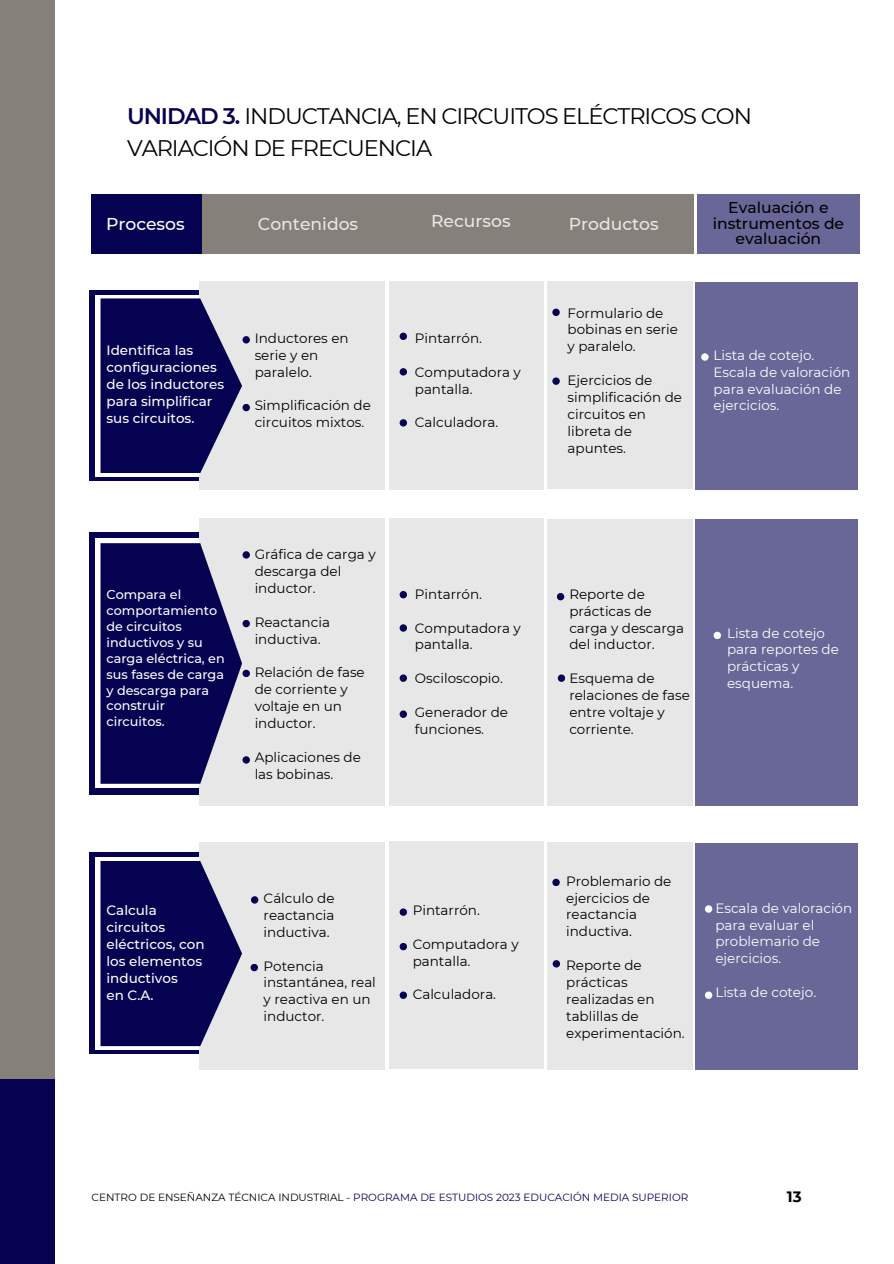
<style>
.page{position:relative;width:894px;height:1264px;background:#fff}
.page>*{position:absolute;margin:0;border:0;box-sizing:border-box;transform-origin:0 0}
.t1{font:22.5px/31.5px "Montserrat";letter-spacing:-.05em;color:#000}
.t2{font:500 17.1px "Montserrat";color:#e8e7e7}
.t3{font:500 17.1px "Montserrat";color:#fff}
.t4{font:500 15.6px/15.8px "Montserrat";color:#000;text-align:center}
.t5{font:700 15px "Montserrat";color:#000}
.t6{font:13.5px/16.8px "Montserrat";color:#000}
.t7{font:13.5px/16.8px "Montserrat";color:#fff}
.t8{font:500 13.5px/16.8px "Montserrat";color:#fff}
.t9{font:500 12.75px/15.9px "Montserrat";color:#fff}
.t10{font:10.5px "Montserrat";color:#060252}
.s1{font-weight:600;color:#060252}
.s2{color:#000}
</style>
<div class="page">
<div style="left:89px;top:290px;width:111px;height:190px;background:#060252"></div>
<div style="left:89px;top:852px;width:111px;height:202px;background:#060252"></div>
<div style="left:89px;top:532px;width:111px;height:262px;background:#060252"></div>
<div style="left:95px;top:295px;width:583px;height:181px;background:#fff"></div>
<div style="left:95px;top:857px;width:583px;height:192px;background:#fff"></div>
<div style="left:95px;top:538px;width:583px;height:250px;background:#fff"></div>
<div style="left:200px;top:281px;width:185px;height:208px;background:#e8e7e7"></div>
<div style="left:200px;top:842px;width:185px;height:227px;background:#e8e7e7"></div>
<div style="left:200px;top:519px;width:185px;height:287px;background:#e8e7e7"></div>
<div style="left:389px;top:281px;width:154px;height:208px;background:#e8e7e7"></div>
<div style="left:389px;top:842px;width:154px;height:227px;background:#e8e7e7"></div>
<div style="left:389px;top:519px;width:154px;height:287px;background:#e8e7e7"></div>
<div style="left:547px;top:281px;width:145px;height:208px;background:#e8e7e7"></div>
<div style="left:547px;top:842px;width:145px;height:227px;background:#e8e7e7"></div>
<div style="left:547px;top:519px;width:145px;height:287px;background:#e8e7e7"></div>
<svg style="left:100px;top:298px;width:142px;height:175px;background:#282568"></svg>
<svg style="left:100px;top:861px;width:142px;height:185px;background:#282468"></svg>
<svg style="left:100px;top:543px;width:142px;height:240px;background:#282468"></svg>
<div style="left:695px;top:282px;width:162px;height:207px;background:#696797"></div>
<div style="left:695px;top:842px;width:162px;height:227px;background:#696797"></div>
<div style="left:695px;top:520px;width:162px;height:286px;background:#696797"></div>
<div style="left:701px;top:353px;width:7px;height:8px;background:#fff;border-radius:50%"></div>
<div style="left:704px;top:905px;width:8px;height:7px;background:#fff;border-radius:50%"></div>
<svg style="left:704px;top:991px;width:8px;height:7px"></svg>
<div style="left:713px;top:631px;width:7px;height:8px;background:#fff;border-radius:50%"></div>
<div style="left:242px;top:336px;width:8px;height:7px;background:#060252;border-radius:50%"></div>
<div style="left:251px;top:896px;width:7px;height:7px;background:#060252;border-radius:50%"></div>
<div style="left:242px;top:551px;width:8px;height:7px;background:#060252;border-radius:50%"></div>
<div style="left:399px;top:332px;width:8px;height:8px;background:#060252;border-radius:50%"></div>
<div style="left:399px;top:908px;width:8px;height:7px;background:#060252;border-radius:50%"></div>
<div style="left:399px;top:591px;width:8px;height:7px;background:#060252;border-radius:50%"></div>
<div style="left:399px;top:368px;width:8px;height:7px;background:#060252;border-radius:50%"></div>
<svg style="left:399px;top:942px;width:8px;height:8px"></svg>
<div style="left:399px;top:624px;width:8px;height:7px;background:#060252;border-radius:50%"></div>
<div style="left:399px;top:419px;width:8px;height:7px;background:#060252;border-radius:50%"></div>
<div style="left:399px;top:991px;width:8px;height:7px;background:#060252;border-radius:50%"></div>
<div style="left:399px;top:674px;width:8px;height:8px;background:#060252;border-radius:50%"></div>
<div style="left:399px;top:710px;width:8px;height:8px;background:#060252;border-radius:50%"></div>
<div style="left:552px;top:308px;width:7px;height:8px;background:#060252;border-radius:50%"></div>
<svg style="left:552px;top:878px;width:7px;height:8px"></svg>
<div style="left:556px;top:593px;width:8px;height:7px;background:#060252;border-radius:50%"></div>
<div style="left:552px;top:377px;width:7px;height:8px;background:#060252;border-radius:50%"></div>
<div style="left:552px;top:960px;width:8px;height:7px;background:#060252;border-radius:50%"></div>
<svg style="left:557px;top:674px;width:8px;height:8px"></svg>
<div style="left:242px;top:404px;width:8px;height:7px;background:#060252;border-radius:50%"></div>
<svg style="left:250px;top:963px;width:8px;height:8px"></svg>
<div style="left:242px;top:620px;width:8px;height:7px;background:#060252;border-radius:50%"></div>
<div style="left:242px;top:669px;width:8px;height:8px;background:#060252;border-radius:50%"></div>
<div style="left:242px;top:756px;width:8px;height:7px;background:#060252;border-radius:50%"></div>
<div style="left:91px;top:194px;width:602px;height:59px;background:#85817a"></div>
<div style="left:91px;top:194px;width:110px;height:59px;background:#060252"></div>
<div style="left:697px;top:194px;width:162px;height:59px;background:#696797"></div>
<div style="left:0;top:0;width:55px;height:1078px;background:#85817a"></div>
<div style="left:0;top:1078px;width:55px;height:185px;background:#060252"></div>
<h4 class="t1" style="left:127px;top:101px;width:626px"><span class="s1">UNIDAD 3.</span> INDUCTANCIA, EN CIRCUITOS ELÉCTRICOS CON<br>VARIACIÓN DE FRECUENCIA</h4>
<h3 class="t3" style="left:106px;top:213px;width:80px">Procesos</h3>
<h4 class="t2" style="left:258px;top:213px;width:102px">Contenidos</h4>
<h4 class="t2" style="left:431px;top:211px;width:81px">Recursos</h4>
<h4 class="t2" style="left:568px;top:213px;width:91px">Productos</h4>
<h1 class="t8" style="left:106px;top:342px;width:119px">Identifica las configuraciones de los inductores para simplificar sus circuitos.</h1>
<h2 class="t6" style="left:254px;top:329px;width:96px">Inductores en serie y en paralelo.</h2>
<h2 class="t6" style="left:254px;top:397px;width:118px">Simplificación de circuitos mixtos.</h2>
<h4 class="t6" style="left:415px;top:329px;width:69px">Pintarrón.</h4>
<h4 class="t6" style="left:415px;top:363px;width:108px">Computadora y pantalla.</h4>
<h3 class="t6" style="left:415px;top:414px;width:85px">Calculadora.</h3>
<h3 class="t6" style="left:567px;top:304px;width:112px">Formulario de bobinas en serie y paralelo.</h3>
<h4 class="t6" style="left:567px;top:372px;width:116px">Ejercicios de simplificación de circuitos en libreta de apuntes.</h4>
<h4 class="t4" style="left:712px;top:199px;width:133px">Evaluación e instrumentos de evaluación</h4>
<h4 class="t7" style="left:713px;top:346px;width:138px">Lista de cotejo.<br>Escala de valoración para evaluación de ejercicios.</h4>
<h2 class="t9" style="left:106px;top:586px;width:120px">Compara el comportamiento de circuitos inductivos y su carga eléctrica, en sus fases de carga y descarga para construir circuitos.</h2>
<h4 class="t6" style="left:254px;top:546px;width:123px">Gráfica de carga y descarga del inductor.</h4>
<h4 class="t6" style="left:254px;top:613px;width:77px">Reactancia inductiva.</h4>
<h4 class="t6" style="left:254px;top:664px;width:112px">Relación de fase de corriente y voltaje en un inductor.</h4>
<h4 class="t6" style="left:254px;top:748px;width:108px">Aplicaciones de las bobinas.</h4>
<h4 class="t6" style="left:415px;top:585px;width:69px">Pintarrón.</h4>
<h4 class="t6" style="left:415px;top:619px;width:108px">Computadora y pantalla.</h4>
<h4 class="t6" style="left:415px;top:670px;width:90px">Osciloscopio.</h4>
<h4 class="t6" style="left:415px;top:703px;width:95px">Generador de funciones.</h4>
<h4 class="t6" style="left:569px;top:585px;width:116px">Reporte de prácticas de carga y descarga del inductor.</h4>
<h4 class="t6" style="left:569px;top:670px;width:122px">Esquema de relaciones de fase entre voltaje y corriente.</h4>
<h4 class="t7" style="left:726px;top:624px;width:113px">Lista de cotejo para reportes de prácticas y esquema.</h4>
<h2 class="t8" style="left:106px;top:902px;width:100px">Calcula circuitos eléctricos, con los elementos inductivos<br>en C.A.</h2>
<h2 class="t6" style="left:263px;top:889px;width:72px;text-align:justify">Cálculo de reactancia inductiva.</h2>
<h4 class="t6" style="left:263px;top:957px;width:114px">Potencia instantánea, real y reactiva en un inductor.</h4>
<h4 class="t6" style="left:412px;top:901px;width:69px">Pintarrón.</h4>
<h4 class="t6" style="left:412px;top:935px;width:108px">Computadora y pantalla.</h4>
<h4 class="t6" style="left:412px;top:986px;width:85px">Calculadora.</h4>
<h4 class="t6" style="left:566px;top:872px;width:107px">Problemario de ejercicios de reactancia inductiva.</h4>
<h4 class="t6" style="left:566px;top:956px;width:120px">Reporte de prácticas realizadas en tablillas de experimentación.</h4>
<h4 class="t7" style="left:715px;top:899px;width:138px">Escala de valoración para evaluar el problemario de ejercicios.</h4>
<h4 class="t7" style="left:715px;top:983px;width:102px">Lista de cotejo.</h4>
<p class="t10" style="left:92px;top:1191px;width:598px"><span class="s2">CENTRO DE ENSEÑANZA TÉCNICA INDUSTRIAL -</span> PROGRAMA DE ESTUDIOS 2023 EDUCACIÓN MEDIA SUPERIOR</p>
<p class="t5" style="left:786px;top:1187px;width:16px">13</p>
</div>
